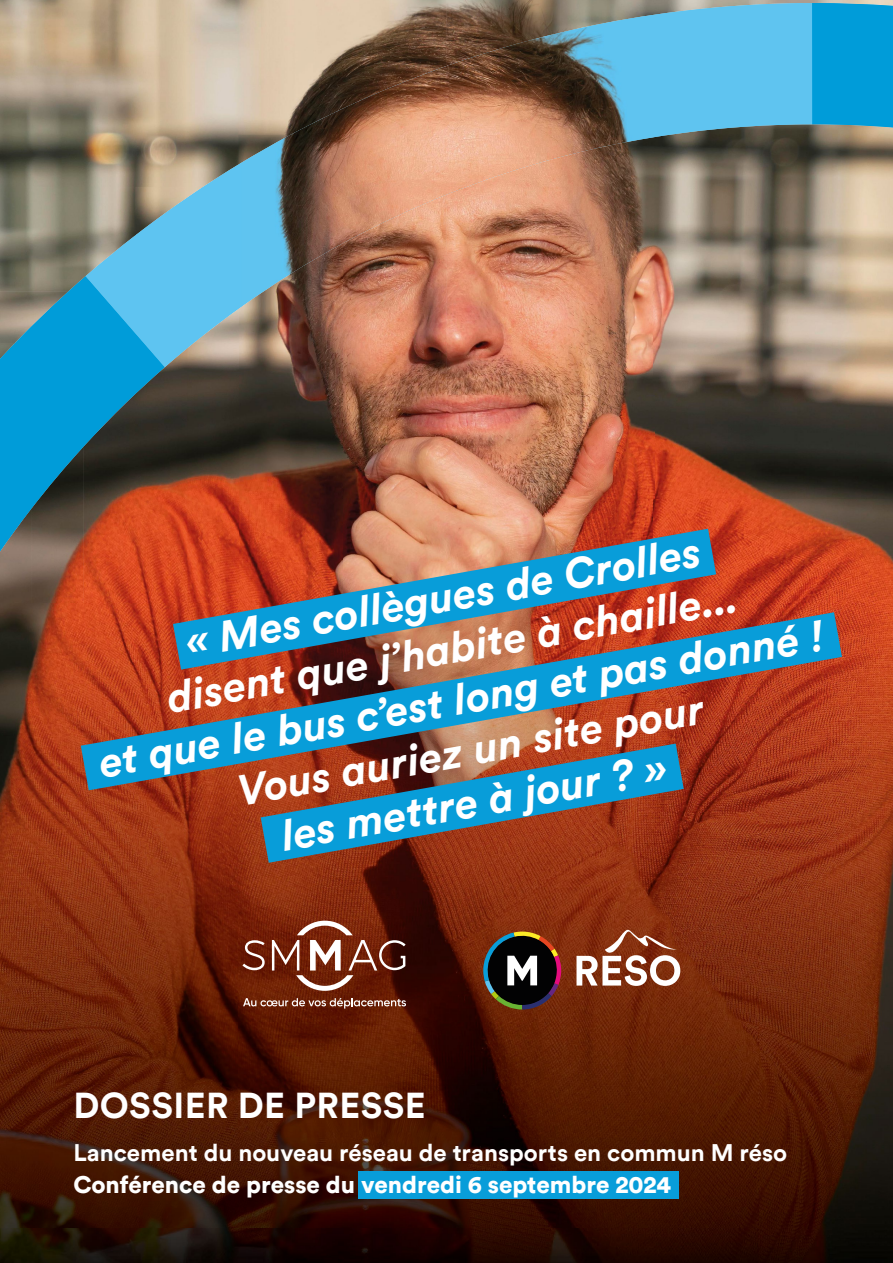
<style>
.page{position:relative;width:893px;height:1263px;background:#fff}
.page>*{position:absolute;margin:0;border:0;box-sizing:border-box;transform-origin:0 0}
.t1{font:italic 700 43.05px/51.8px "Circular";color:#fff;text-align:center}
.t2{font:700 36px "Circular";letter-spacing:.01em;color:#fff}
.t3{font:700 24px "Circular";color:#fff}
.t4{font:900 24px "Circular";color:#fff}
</style>
<div class="page">
<img style="left:0;top:0;width:239px;height:187px">
<img style="left:239px;top:0;width:207px;height:135px">
<img style="left:446px;top:0;width:156px;height:65px">
<img style="left:654px;top:127px;width:239px;height:477px">
<img style="left:239px;top:135px;width:2px;height:28px">
<img style="left:447px;top:160px;width:207px;height:369px">
<img style="left:0;top:187px;width:135px;height:89px">
<img style="left:135px;top:187px;width:2px;height:47px">
<img style="left:343px;top:242px;width:104px;height:287px">
<img style="left:239px;top:307px;width:104px;height:222px">
<img style="left:187px;top:367px;width:52px;height:162px">
<img style="left:0;top:551px;width:31px;height:53px">
<img style="left:84px;top:367px;width:103px;height:237px">
<img style="left:31px;top:551px;width:53px;height:53px">
<div style="left:812px;top:3px;width:81px;height:124px;background:#009cd9"></div>
<img style="left:449px;top:3px;width:363px;height:157px">
<img style="left:345px;top:65px;width:104px;height:177px">
<img style="left:241px;top:107px;width:104px;height:200px">
<img style="left:137px;top:163px;width:104px;height:204px">
<img style="left:449px;top:159px;width:104px;height:35px">
<img style="left:85px;top:234px;width:52px;height:42px">
<img style="left:0;top:276px;width:165px;height:275px">
<img style="left:0;top:604px;width:757px;height:625px">
<img style="left:757px;top:604px;width:136px;height:659px">
<img style="left:0;top:1229px;width:757px;height:34px">
<svg style="left:81px;top:612px;width:761px;height:178px;background:#735f61"></svg>
<svg style="left:173px;top:529px;width:543px;height:141px;background:#7a7074"></svg>
<svg style="left:261px;top:744px;width:423px;height:119px;background:#5f6067"></svg>
<svg style="left:243px;top:998px;width:163px;height:10px;background:#915c4a"></svg>
<svg style="left:242px;top:940px;width:23px;height:30px"></svg>
<svg style="left:272px;top:921px;width:134px;height:70px;background:#854734"></svg>
<svg style="left:576px;top:930px;width:104px;height:56px"></svg>
<svg style="left:483px;top:931px;width:78px;height:78px;background:#483831"></svg>
<div style="left:358px;top:1171px;width:320px;height:28px;background:#089dd9"></div>
<p class="t1" style="left:77px;top:633px;width:737px;rotate:-10deg">« Mes collègues de Crolles<br>disent que j’habite à chaille...<br>et que le bus c’est long et pas donné !<br>Vous auriez un site pour<br>les mettre à jour ? »</p>
<p class="t2" style="left:74px;top:1080px;width:354px">DOSSIER DE PRESSE</p>
<p class="t3" style="left:73px;top:1136px;width:715px">Lancement du nouveau réseau de transports en commun M réso</p>
<p class="t4" style="left:73px;top:1167px;width:599px">Conférence de presse du vendredi 6 septembre 2024</p>
</div>
